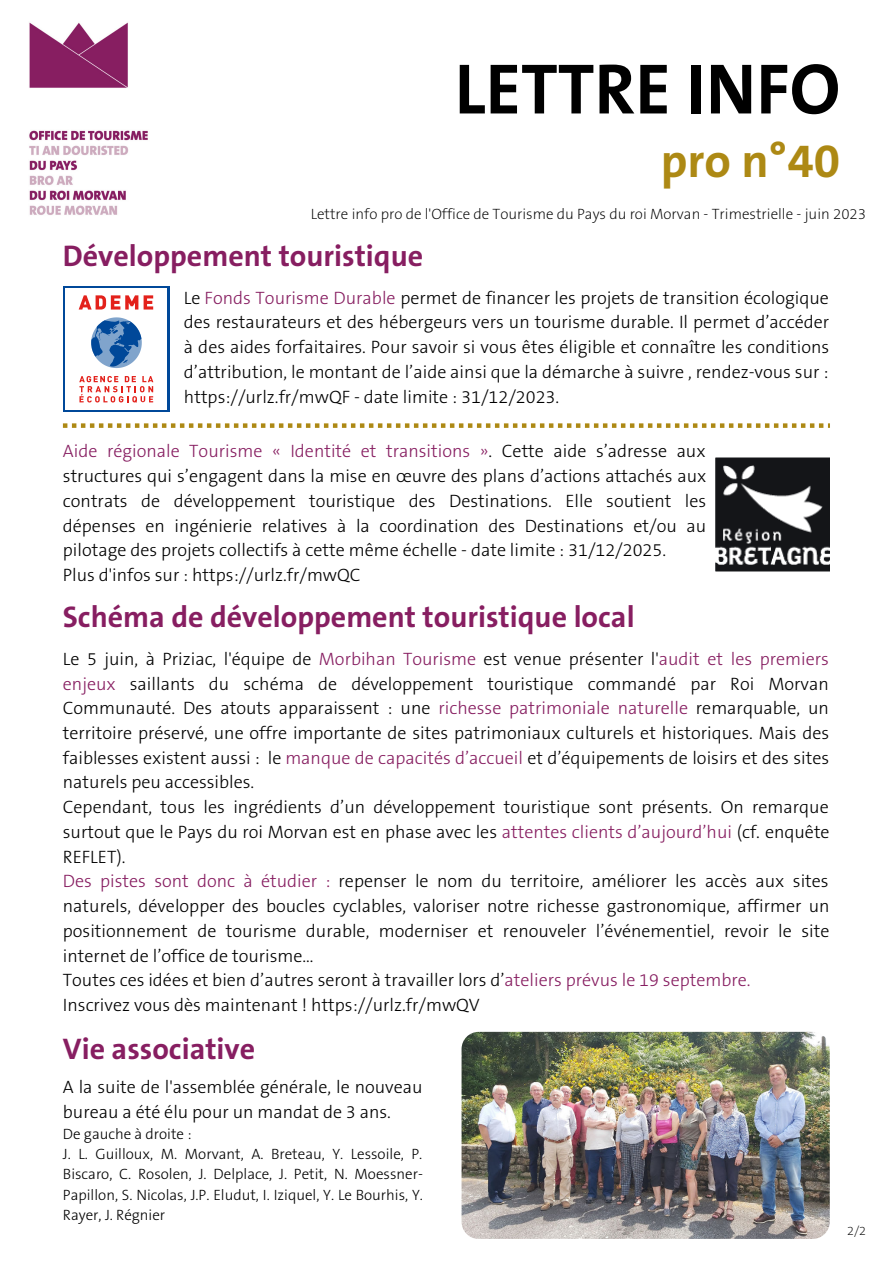
<style>
.page{position:relative;width:893px;height:1264px;background:#fff}
.page>*{position:absolute;margin:0;border:0;box-sizing:border-box;transform-origin:0 0}
.t1{font:700 72px "The Sans B W7";color:#000}
.t2{font:700 48px "The Sans B W7";color:#ad8914}
.t3{font:700 30px "The Sans B W7";color:#871e61}
.t4{font:300 18px/24.8px "The Sans B W3";color:#000}
.t5{font:300 15px/20.2px "The Sans B W3";color:#000}
.t6{font:200 15px "The Sans B W2";color:#000}
.t7{font:200 12.45px "The Sans B W2";color:#000}
.s1{color:#871e61}
</style>
<div class="page">
<img style="left:29px;top:22px;width:119px;height:193px">
<svg style="left:63px;top:423px;width:766px;height:5px"></svg>
<div style="left:63px;top:286px;width:107px;height:126px;background:linear-gradient(to right,#004899,#004899)"></div>
<div style="left:65px;top:288px;width:102px;height:121px;background:#fff"></div>
<svg style="left:91px;top:317px;width:51px;height:51px"></svg>
<svg style="left:79px;top:295px;width:59px;height:14px"></svg>
<svg style="left:144px;top:295px;width:9px;height:14px"></svg>
<svg style="left:79px;top:376px;width:74px;height:26px"></svg>
<img style="left:715px;top:457px;width:114px;height:115px">
<img style="left:461px;top:1031px;width:368px;height:207px;border-radius:17px">
<h1 class="t1" style="left:454px;top:43px;width:387px">LETTRE INFO</h1>
<h2 class="t2" style="left:660px;top:130px;width:181px">pro n°40</h2>
<p class="t6" style="left:311px;top:205px;width:557px">Lettre info pro de l'Office de Tourisme du Pays du roi Morvan - Trimestrielle - juin 2023</p>
<h3 class="t3" style="left:63px;top:236px;width:362px">Développement touristique</h3>
<p class="t4" style="left:184px;top:285px;width:646px;text-align:justify">Le <span class="s1">Fonds Tourisme Durable</span> permet de financer les projets de transition écologique des restaurateurs et des hébergeurs vers un tourisme durable. Il permet d’accéder à des aides forfaitaires. Pour savoir si vous êtes éligible et connaître les conditions d’attribution, le montant de l’aide ainsi que la démarche à suivre , rendez-vous sur : https://urlz.fr/mwQF - date limite : 31/12/2023.</p>
<p class="t4" style="left:63px;top:439px;width:645px"><span class="s1">Aide régionale Tourisme « Identité et transitions »</span>. Cette aide s’adresse aux structures qui s’engagent dans la mise en œuvre des plans d’actions attachés aux contrats de développement touristique des Destinations. Elle soutient les dépenses en ingénierie relatives à la coordination des Destinations et/ou au pilotage des projets collectifs à cette même échelle - date limite : 31/12/2025.<br>Plus d'infos sur : https://urlz.fr/mwQC</p>
<h3 class="t3" style="left:63px;top:597px;width:573px">Schéma de développement touristique local</h3>
<p class="t4" style="left:63px;top:646px;width:768px">Le 5 juin, à Priziac, l'équipe de <span class="s1">Morbihan Tourisme</span> est venue présenter l'<span class="s1">audit et les premiers enjeux</span> saillants du schéma de développement touristique commandé par Roi Morvan Communauté. Des atouts apparaissent : une <span class="s1">richesse patrimoniale naturelle</span> remarquable, un territoire préservé, une offre importante de sites patrimoniaux culturels et historiques. Mais des faiblesses existent aussi : le <span class="s1">manque de capacités d’accueil</span> et d’équipements de loisirs et des sites naturels peu accessibles.<br>Cependant, tous les ingrédients d’un développement touristique sont présents. On remarque surtout que le Pays du roi Morvan est en phase avec les <span class="s1">attentes clients d’aujourd’hui</span> (cf. enquête REFLET).<br><span class="s1">Des pistes sont donc à étudier :</span> repenser le nom du territoire, améliorer les accès aux sites naturels, développer des boucles cyclables, valoriser notre richesse gastronomique, affirmer un positionnement de tourisme durable, moderniser et renouveler l’événementiel, revoir le site internet de l’office de tourisme…<br>Toutes ces idées et bien d’autres seront à travailler lors d’<span class="s1">ateliers prévus le 19 septembre.<br></span>Inscrivez vous dès maintenant ! https://urlz.fr/mwQV</p>
<h3 class="t3" style="left:63px;top:1029px;width:194px">Vie associative</h3>
<p class="t4" style="left:63px;top:1074px;width:361px">A la suite de l'assemblée générale, le nouveau bureau a été élu pour un mandat de 3 ans.</p>
<p class="t5" style="left:63px;top:1123px;width:361px">De gauche à droite :<br>J. L. Guilloux, M. Morvant, A. Breteau, Y. Lessoile, P.<br>Biscaro, C. Rosolen, J. Delplace, J. Petit, N. Moessner-Papillon, S. Nicolas, J.P. Eludut, I. Iziquel, Y. Le Bourhis, Y.<br>Rayer, J. Régnier</p>
<p class="t7" style="left:847px;top:1222px;width:20px">2/2</p>
</div>
